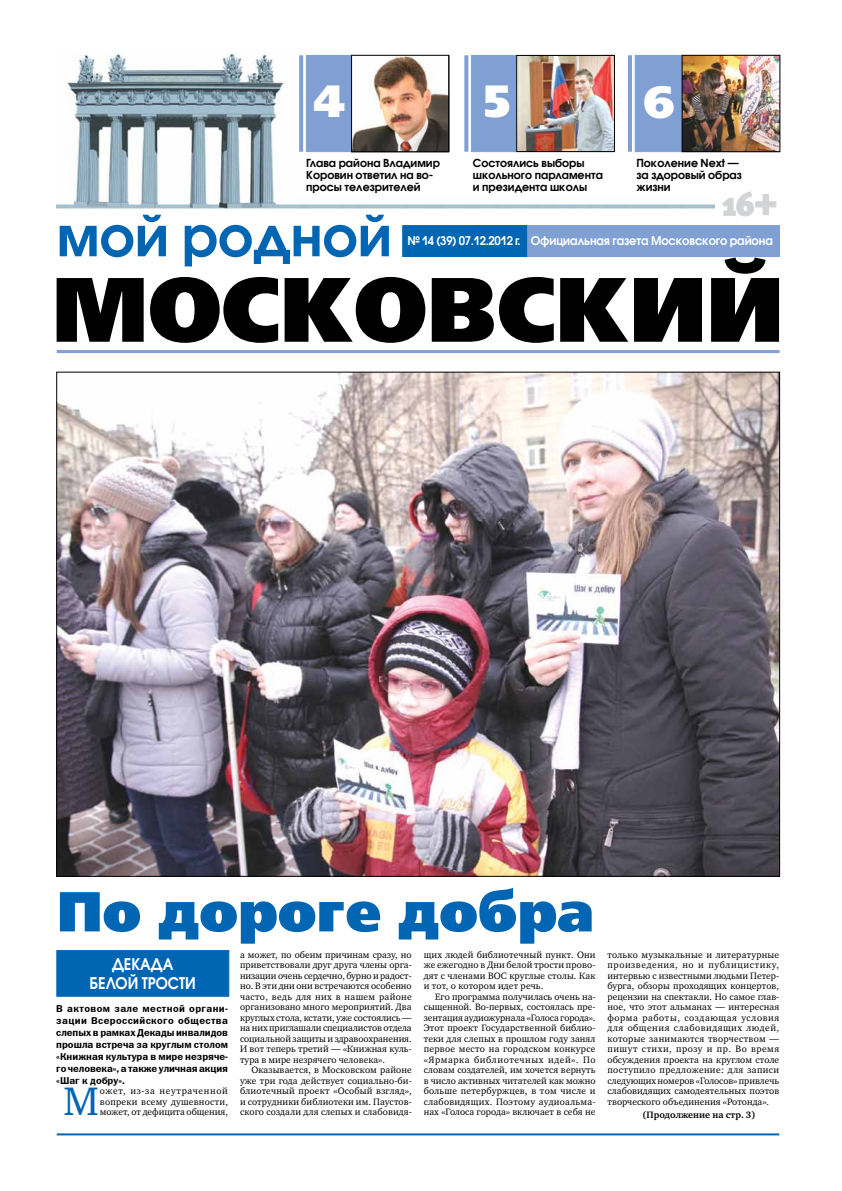
<style>
.page{position:relative;width:842px;height:1191px;background:#fff}
.page>*{position:absolute;margin:0;border:0;box-sizing:border-box;transform-origin:0 0}
.t1{font:91px "Free Set Black C";color:#000}
.t2{font:56px "Free Set Black C";color:#0066b3}
.t3{font:600 55px "Avant Garde Gothic C";color:#0066b3}
.t4{font:45px "Free Set Black C";color:#fff}
.t5{font:40.8px "Charter C";color:#0066b3}
.t6{font:32px "Meta Black C";color:#d1d3d4}
.t7{font:600 16px/19.2px "Avant Garde Gothic C";letter-spacing:.11em;color:#fff;text-align:center;scale:.9 1}
.t8{font:600 12px "Avant Garde Gothic C";letter-spacing:-.01em;color:#fff;scale:.95 1}
.t9{font:600 12px "Avant Garde Gothic C";letter-spacing:-.03em;color:#fff;scale:.95 1}
.t10{font:600 11px/11.9px "Avant Garde Gothic C";color:#000}
.t11{font:10px/12px "Franklin Gothic Demi C";letter-spacing:-.01em;color:#000;text-align:justify}
.t12{font:9.5px/10.5px "Charter C";letter-spacing:.01em;color:#000;text-align:justify}
.t13{font:700 9.5px "Charter C";color:#000}
</style>
<div class="page">
<div style="left:476px;top:225px;width:304px;height:32px;background:#80a0d3"></div>
<div style="left:403px;top:225px;width:124px;height:32px;background:#0066b3;border:1px solid #0066b3"></div>
<hr style="left:57px;top:350px;width:723px;height:3px;background:#80a0d3">
<hr style="left:57px;top:1133px;width:722px;height:2px;background:#0066b3">
<img style="left:57px;top:53px;width:657px;height:155px">
<div style="left:297px;top:38px;width:483px;height:158px;background:#fff"></div>
<div style="left:306px;top:55px;width:143px;height:97px;background:#80a0d3"></div>
<svg style="left:299px;top:55px;width:4px;height:97px"></svg>
<div style="left:635px;top:55px;width:145px;height:97px;background:#80a0d3"></div>
<hr style="left:628px;top:55px;width:4px;height:97px;background:#80a0d3">
<div style="left:471px;top:55px;width:143px;height:97px;background:#80a0d3"></div>
<svg style="left:464px;top:55px;width:4px;height:97px"></svg>
<svg style="left:722px;top:191px;width:55px;height:26px"></svg>
<img style="left:684px;top:57px;width:94px;height:93px">
<div style="left:682px;top:55px;width:98px;height:97px;border:1px solid #000"></div>
<img style="left:518px;top:57px;width:95px;height:93px">
<div style="left:516px;top:55px;width:99px;height:97px;border:1px solid #000"></div>
<img style="left:353px;top:57px;width:94px;height:93px">
<div style="left:351px;top:55px;width:98px;height:97px;border:1px solid #000"></div>
<div style="left:57px;top:950px;width:172px;height:46px;background:#0066b3;border:1px solid #0066b3"></div>
<img style="left:59px;top:374px;width:719px;height:500px">
<h3 class="t4" style="left:478px;top:76px;width:35px">3</h3>
<h3 class="t4" style="left:642px;top:76px;width:35px">6</h3>
<h3 class="t4" style="left:313px;top:75px;width:35px">4</h3>
<h3 class="t4" style="left:480px;top:76px;width:35px">5</h3>
<p class="t10" style="left:306px;top:157px;width:135px">Глава района Владимир<br>Коровин ответил на во&shy;просы телезрителей</p>
<p class="t10" style="left:473px;top:157px;width:132px">Состоялись выборы школьного парламента и президента школы</p>
<p class="t10" style="left:636px;top:157px;width:107px">Поколение Next — за здоровый образ жизни</p>
<h3 class="t6" style="left:722px;top:186px;width:56px">16+</h3>
<h3 class="t3" style="left:57px;top:202px;width:337px">мой родной</h3>
<p class="t9" style="left:407px;top:233px;width:121px">№ 14 (39) 07.12.2012 г.</p>
<p class="t8" style="left:531px;top:233px;width:256px">Официальная газета Московского района</p>
<h1 class="t1" style="left:52px;top:257px;width:733px">МОСКОВСКИЙ</h1>
<h2 class="t2" style="left:57px;top:879px;width:538px">По дороге добра</h2>
<h3 class="t7" style="left:90px;top:954px;width:120px">декада<br>бело й трости</h3>
<p class="t11" style="left:56px;top:1002px;width:173px">В актовом зале местной органи&shy;зации Всероссийского общества слепых в рамках Декады инвалидов прошла встреча за круглым столом «Книжная культура в мире незряче&shy;го человека», а также уличная акция «Шаг к добру».</p>
<h3 class="t5" style="left:64px;top:1078px;width:37px">М</h3>
<p class="t12" style="left:100px;top:1085px;width:130px">ожет, из-за неутраченной вопреки всему душевности, может, от дефицита общения,</p>
<p class="t12" style="left:240px;top:949px;width:173px">а может, по обеим причинам сразу, но приветствовали друг друга члены орга&shy;низации очень сердечно, бурно и радост&shy;но. В эти дни они встречаются особенно часто, ведь для них в нашем районе организовано много мероприятий. Два круглых стола, кстати, уже состоялись — на них приглашали специалистов отдела социальной защиты и здравоохранения.<br>И вот теперь третий — «Книжная куль&shy;тура в мире незрячего человека».</p>
<p class="t12" style="left:240px;top:1064px;width:173px;text-indent:11px">Оказывается, в Московском районе уже три года действует социально-би&shy;блиотечный проект «Особый взгляд», и сотрудники библиотеки им. Паустов&shy;ского создали для слепых и слабовидя-</p>
<p class="t12" style="left:424px;top:949px;width:173px">щих людей библиотечный пункт. Они же ежегодно в Дни белой трости прово&shy;дят с членами ВОС круглые столы. Как и тот, о котором идет речь.</p>
<p class="t12" style="left:424px;top:991px;width:173px;text-indent:11px">Его программа получилась очень на&shy;сыщенной. Во-первых, состоялась пре&shy;зентация аудиожурнала «Голоса города».<br>Этот проект Государственной библио&shy;теки для слепых в прошлом году занял первое место на городском конкурсе «Ярмарка библиотечных идей». По словам создателей, им хочется вернуть в число активных читателей как можно больше петербуржцев, в том числе и слабовидящих. Поэтому аудиоальма&shy;нах «Голоса города» включает в себя не</p>
<p class="t12" style="left:607px;top:949px;width:173px">только музыкальные и литературные произведения, но и публицистику, интервью с известными людьми Петер&shy;бурга, обзоры проходящих концертов, рецензии на спектакли. Но самое глав&shy;ное, что этот альманах — интересная форма работы, создающая условия для общения слабовидящих людей, которые занимаются творчеством — пишут стихи, прозу и пр. Во время обсуждения проекта на круглом столе поступило предложение: для записи следующих номеров «Голосов» привлечь слабовидящих самодеятельных поэтов творческого объединения «Ротонда».</p>
<p class="t13" style="left:642px;top:1109px;width:115px">(Продолжение на стр. 3)</p>
</div>
